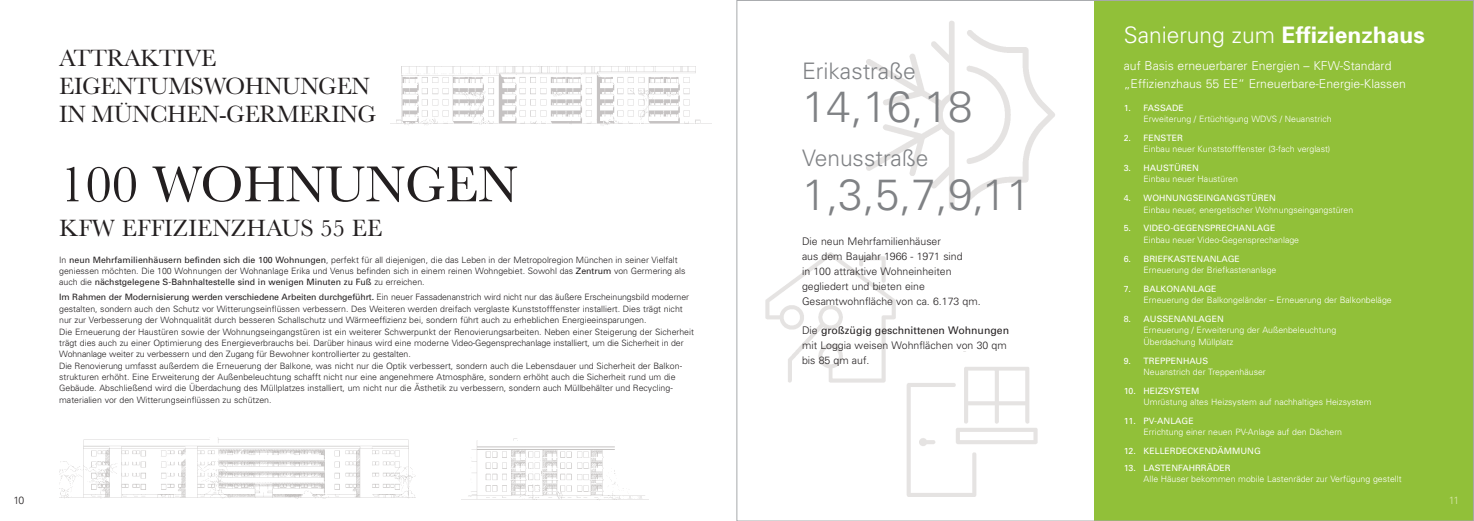
<style>
.page{position:relative;width:1474px;height:521px;background:#fff}
.page>*{position:absolute;margin:0;border:0;box-sizing:border-box;transform-origin:0 0}
.t1{font:52.5px "Baskerville";color:#231f20}
.t2{font:300 43.75px "Univers";color:#808285}
.t3{font:24.5px/28px "Baskerville";letter-spacing:-.02em;color:#231f20}
.t4{font:24.5px "Baskerville";color:#231f20}
.t5{font:700 22.75px "Univers";color:#fff}
.t6{font:300 22.75px "Univers";color:#808285}
.t7{font:300 12.25px/17.5px "Univers";color:#fff}
.t8{font:300 10.5px/14.9px "Univers";color:#231f20}
.t9{font:300 10.5px "Univers LT Std";color:#d9e8ae}
.t10{font:300 10.5px "Univers LT Std";color:#231f20}
.t11{font:300 8.75px/11.4px "Univers";color:#231f20}
.t12{font:300 8.75px/11.4px "Univers";color:#fff}
.t13{font:8.75px "Univers";color:#fff}
.s1{font-weight:400}
.s2{font-weight:300}
</style>
<div class="page">
<img style="left:866px;top:20px;width:189px;height:189px">
<div style="left:1093px;top:0;width:380px;height:521px;background:#91c039"></div>
<img style="left:765px;top:252px;width:131px;height:131px">
<img style="left:894px;top:351px;width:144px;height:146px">
<img style="left:390px;top:66px;width:322px;height:60px">
<img style="left:59px;top:438px;width:356px;height:61px">
<img style="left:461px;top:438px;width:187px;height:62px">
<h3 class="t3" style="left:59px;top:44px;width:318px">ATTRAKTIVE<br>EIGENTUMSWOHNUNGEN<br>IN MÜNCHEN-GERMERING</h3>
<h1 class="t1" style="left:59px;top:153px;width:460px">100 WOHNUNGEN</h1>
<h3 class="t4" style="left:59px;top:214px;width:325px">KFW EFFIZIENZHAUS 55 EE</h3>
<p class="t11" style="left:59px;top:254px;width:628px">In <span class="s1">neun Mehrfamilienhäusern befinden sich die 100 Wohnungen</span>, perfekt für all diejenigen, die das Leben in der Metropolregion München in seiner Vielfalt geniessen möchten. Die 100 Wohnungen der Wohnanlage Erika und Venus befinden sich in einem reinen Wohngebiet. Sowohl das <span class="s1">Zentrum</span> von Germering als auch die <span class="s1">nächstgelegene S-Bahnhaltestelle sind in wenigen Minuten zu Fuß</span> zu erreichen.</p>
<p class="t11" style="left:59px;top:292px;width:636px"><span class="s1">Im Rahmen der Modernisierung werden verschiedene Arbeiten durchgeführt.</span> Ein neuer Fassadenanstrich wird nicht nur das äußere Erscheinungsbild moderner gestalten, sondern auch den Schutz vor Witterungseinflüssen verbessern. Des Weiteren werden dreifach verglaste Kunststofffenster installiert. Dies trägt nicht nur zur Verbesserung der Wohnqualität durch besseren Schallschutz und Wärmeeffizienz bei, sondern führt auch zu erheblichen Energieeinsparungen.<br>Die Erneuerung der Haustüren sowie der Wohnungseingangstüren ist ein weiterer Schwerpunkt der Renovierungsarbeiten. Neben einer Steigerung der Sicherheit trägt dies auch zu einer Optimierung des Energieverbrauchs bei. Darüber hinaus wird eine moderne Video-Gegensprechanlage installiert, um die Sicherheit in der Wohnanlage weiter zu verbessern und den Zugang für Bewohner kontrollierter zu gestalten.<br>Die Renovierung umfasst außerdem die Erneuerung der Balkone, was nicht nur die Optik verbessert, sondern auch die Lebensdauer und Sicherheit der Balkon&shy;strukturen erhöht. Eine Erweiterung der Außenbeleuchtung schafft nicht nur eine angenehmere Atmosphäre, sondern erhöht auch die Sicherheit rund um die Gebäude. Abschließend wird die Überdachung des Müllplatzes installiert, um nicht nur die Ästhetik zu verbessern, sondern auch Müllbehälter und Recycling&shy;materialien vor den Witterungseinflüssen zu schützen.</p>
<p class="t10" style="left:14px;top:494px;width:12px">10</p>
<h3 class="t6" style="left:802px;top:57px;width:115px">Erikastraße</h3>
<h2 class="t2" style="left:802px;top:81px;width:172px">14,16,18</h2>
<h3 class="t6" style="left:802px;top:144px;width:128px">Venusstraße</h3>
<h2 class="t2" style="left:802px;top:168px;width:230px">1,3,5,7,9,11</h2>
<p class="t8" style="left:802px;top:234px;width:180px">Die neun Mehrfamilienhäuser<br>aus dem Baujahr 1966 - 1971 sind<br>in 100 attraktive Wohneinheiten gegliedert und bieten eine<br>Gesamtwohnfläche von ca. 6.173 qm.</p>
<p class="t8" style="left:802px;top:323px;width:208px">Die <span class="s1">großzügig geschnittenen Wohnungen </span>mit Loggia weisen Wohnflächen von 30 qm bis 85 qm auf.</p>
<h3 class="t5" style="left:1123px;top:21px;width:302px"><span class="s2">Sanierung zum</span> Effizienzhaus</h3>
<h3 class="t7" style="left:1123px;top:57px;width:284px">auf Basis erneuerbarer Energien – KFW-Standard „Effizienzhaus 55 EE“ Erneuerbare-Energie-Klassen</h3>
<p class="t13" style="left:1123px;top:102px;width:62px">1. FASSADE</p>
<p class="t12" style="left:1143px;top:113px;width:189px">Erweiterung / Ertüchtigung WDVS / Neuanstrich</p>
<p class="t13" style="left:1123px;top:133px;width:61px">2. FENSTER</p>
<p class="t12" style="left:1143px;top:143px;width:188px">Einbau neuer Kunststofffenster (3-fach verglast)</p>
<p class="t13" style="left:1123px;top:163px;width:77px">3. HAUSTÜREN</p>
<p class="t12" style="left:1143px;top:174px;width:96px">Einbau neuer Haustüren</p>
<p class="t13" style="left:1123px;top:193px;width:154px">4. WOHNUNGSEINGANGSTÜREN</p>
<p class="t12" style="left:1143px;top:204px;width:211px">Einbau neuer, energetischer Wohnungseingangstüren</p>
<p class="t13" style="left:1123px;top:223px;width:153px">5. VIDEO-GEGENSPRECHANLAGE</p>
<p class="t12" style="left:1143px;top:234px;width:157px">Einbau neuer Video-Gegensprechanlage</p>
<p class="t13" style="left:1123px;top:253px;width:118px">6. BRIEFKASTENANLAGE</p>
<p class="t12" style="left:1143px;top:264px;width:134px">Erneuerung der Briefkastenanlage</p>
<p class="t13" style="left:1123px;top:284px;width:94px">7. BALKONANLAGE</p>
<p class="t12" style="left:1143px;top:294px;width:250px">Erneuerung der Balkongeländer – Erneuerung der Balkonbeläge</p>
<p class="t13" style="left:1123px;top:314px;width:102px">8. AUSSENANLAGEN</p>
<p class="t12" style="left:1143px;top:325px;width:194px">Erneuerung / Erweiterung der Außenbeleuchtung<br>Überdachung Müllplatz</p>
<p class="t13" style="left:1123px;top:355px;width:86px">9. TREPPENHAUS</p>
<p class="t12" style="left:1143px;top:366px;width:124px">Neuanstrich der Treppenhäuser</p>
<p class="t13" style="left:1123px;top:386px;width:77px">10. HEIZSYSTEM</p>
<p class="t12" style="left:1143px;top:396px;width:229px">Umrüstung altes Heizsystem auf nachhaltiges Heizsystem</p>
<p class="t13" style="left:1123px;top:416px;width:71px">11. PV-ANLAGE</p>
<p class="t12" style="left:1143px;top:427px;width:200px">Errichtung einer neuen PV-Anlage auf den Dächern</p>
<p class="t13" style="left:1123px;top:446px;width:139px">12. KELLERDECKENDÄMMUNG</p>
<p class="t13" style="left:1123px;top:462px;width:108px">13. LASTENFAHRRÄDER</p>
<p class="t12" style="left:1143px;top:473px;width:259px">Alle Häuser bekommen mobile Lastenräder zur Verfügung gestellt</p>
<p class="t9" style="left:1448px;top:494px;width:12px">11</p>
</div>
